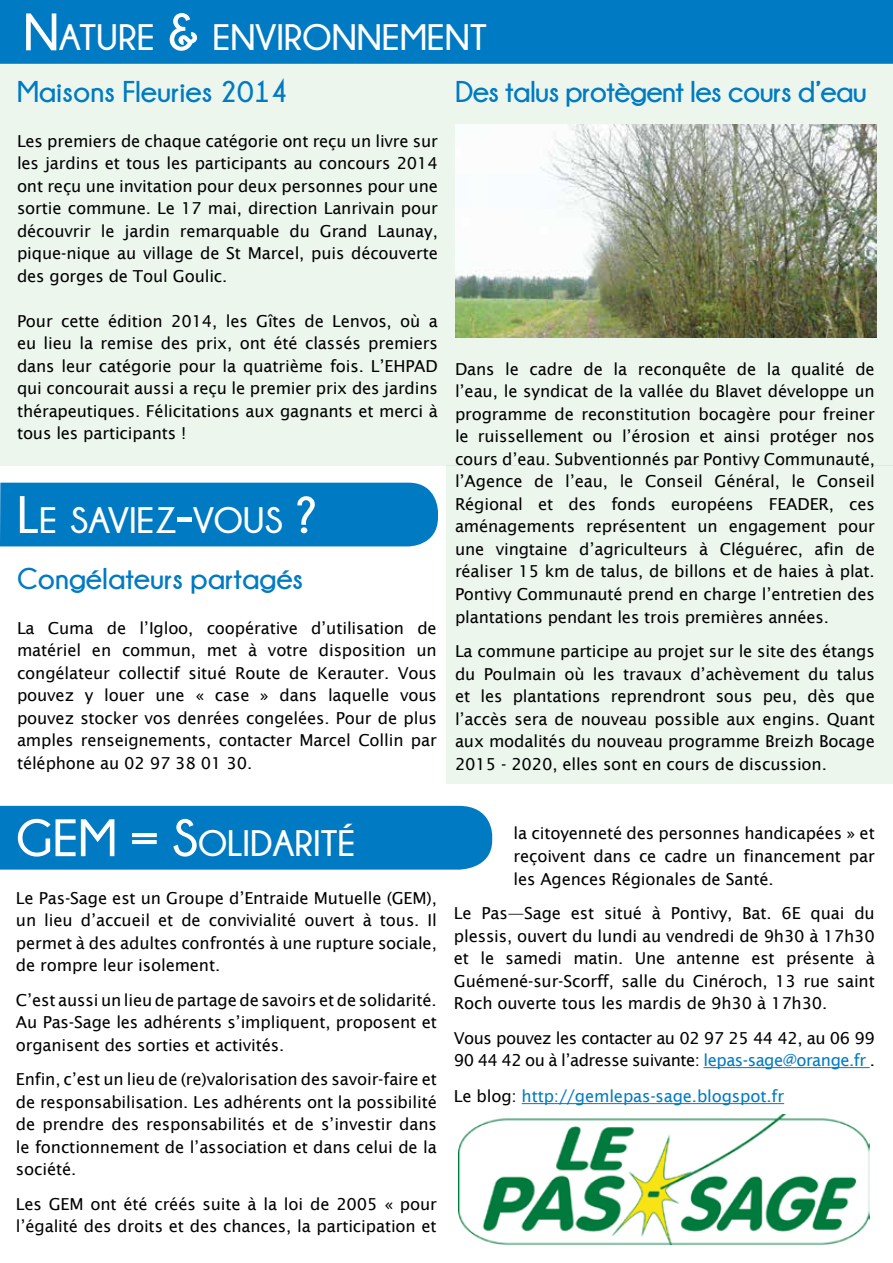
<style>
.page{position:relative;width:893px;height:1263px;background:#fff}
.page>*{position:absolute;margin:0;border:0;box-sizing:border-box;transform-origin:0 0}
.t1{font:700 36.75px "Champagne&Limousines";color:#fff}
.t2{font:700 30px "Champagne&Limousines";color:#007ac2}
.t3{font:700 30px "Champagne&Limousines";letter-spacing:-.02em;color:#007ac2}
.t4{font:16.5px/22.5px "Lucida Sans";letter-spacing:-.01em;color:#000;text-align:justify}
.t5{font:16.5px/22.5px "Lucida Sans";letter-spacing:-.03em;color:#000}
.t6{font:16.5px "Lucida Sans";letter-spacing:-.01em;color:#007ac2}
.s1{font-size:52.5px}
.s2{color:#007ac2}
.s3{color:#000}
</style>
<div class="page">
<div style="left:446px;top:466px;width:447px;height:318px;background:#ecf6ed"></div>
<div style="left:0;top:0;width:893px;height:466px;background:#ecf6ed"></div>
<div style="left:0;top:0;width:893px;height:64px;background:#007ac2"></div>
<div style="left:0;top:806px;width:492px;height:64px;background:#007ac2"></div>
<hr style="left:703px;top:1067px;width:167px;height:1px;background:#007ac2">
<hr style="left:522px;top:1103px;width:262px;height:1px;background:#007ac2">
<img style="left:458px;top:1114px;width:412px;height:131px">
<div style="left:0;top:483px;width:438px;height:63px;background:#007ac2"></div>
<img style="left:455px;top:124px;width:421px;height:213px">
<h1 class="t1" style="left:23px;top:17px;width:465px"><span class="s1">N</span>ATURE <span class="s1">&amp;</span> ENVIRONNEMENT</h1>
<h2 class="t2" style="left:17px;top:75px;width:272px">Maisons Fleuries 2014</h2>
<p class="t4" style="left:17px;top:130px;width:422px">Les premiers de chaque catégorie ont reçu un livre sur les jardins et tous les participants au concours 2014 ont reçu une invitation pour deux personnes pour une sortie commune. Le 17 mai, direction Lanrivain pour découvrir le jardin remarquable du Grand Launay, pique-nique au village de St Marcel, puis découverte des gorges de Toul Goulic.</p>
<p class="t4" style="left:17px;top:310px;width:422px">Pour cette édition 2014, les Gîtes de Lenvos, où a eu lieu la remise des prix, ont été classés premiers dans leur catégorie pour la quatrième fois. L’EHPAD qui concourait aussi a reçu le premier prix des jardins thérapeutiques. Félicitations aux gagnants et merci à tous les participants !</p>
<h1 class="t1" style="left:17px;top:500px;width:302px"><span class="s1">L</span>E SAVIEZ<span class="s1">-</span>VOUS <span class="s1">?</span></h1>
<h2 class="t2" style="left:17px;top:562px;width:288px">Congélateurs partagés</h2>
<p class="t4" style="left:17px;top:617px;width:421px">La Cuma de l’Igloo, coopérative d’utilisation de matériel en commun, met à votre disposition un congélateur collectif situé Route de Kerauter. Vous pouvez y louer une « case » dans laquelle vous pouvez stocker vos denrées congelées. Pour de plus amples renseignements, contacter Marcel Collin par téléphone au 02 97 38 01 30.</p>
<h2 class="t3" style="left:455px;top:75px;width:413px">Des talus protègent les cours d’eau</h2>
<p class="t4" style="left:455px;top:358px;width:421px">Dans le cadre de la reconquête de la qualité de l’eau, le syndicat de la vallée du Blavet développe un programme de reconstitution bocagère pour freiner le ruissellement ou l’érosion et ainsi protéger nos cours d’eau. Subventionnés par Pontivy Communauté, l’Agence de l’eau, le Conseil Général, le Conseil Régional et des fonds européens FEADER, ces aménagements représentent un engagement pour une vingtaine d’agriculteurs à Cléguérec, afin de réaliser 15 km de talus, de billons et de haies à plat.<br>Pontivy Communauté prend en charge l’entretien des plantations pendant les trois premières années.</p>
<p class="t4" style="left:455px;top:640px;width:421px">La commune participe au projet sur le site des étangs du Poulmain où les travaux d’achèvement du talus et les plantations reprendront sous peu, dès que l’accès sera de nouveau possible aux engins. Quant aux modalités du nouveau programme Breizh Bocage 2015 - 2020, elles sont en cours de discussion.</p>
<h1 class="t1" style="left:16px;top:823px;width:341px"><span class="s1">GEM = S</span>OLIDARITÉ</h1>
<p class="t4" style="left:16px;top:886px;width:422px">Le Pas-Sage est un Groupe d’Entraide Mutuelle (GEM), un lieu d’accueil et de convivialité ouvert à tous. Il permet à des adultes confrontés à une rupture sociale, de rompre leur isolement.</p>
<p class="t4" style="left:16px;top:988px;width:422px">C’est aussi un lieu de partage de savoirs et de solidarité.<br>Au Pas-Sage les adhérents s’impliquent, proposent et organisent des sorties et activités.</p>
<p class="t4" style="left:16px;top:1068px;width:422px">Enfin, c’est un lieu de (re)valorisation des savoir-faire et de responsabilisation. Les adhérents ont la possibilité de prendre des responsabilités et de s’investir dans le fonctionnement de l’association et dans celui de la société.</p>
<p class="t4" style="left:16px;top:1192px;width:422px">Les GEM ont été créés suite à la loi de 2005 « pour l’égalité des droits et des chances, la participation et</p>
<p class="t4" style="left:513px;top:822px;width:363px">la citoyenneté des personnes handicapées » et reçoivent dans ce cadre un financement par les Agences Régionales de Santé.</p>
<p class="t4" style="left:454px;top:902px;width:422px">Le Pas—Sage est situé à Pontivy, Bat. 6E quai du plessis, ouvert du lundi au vendredi de 9h30 à 17h30 et le samedi matin. Une antenne est présente à Guémené-sur-Scorff, salle du Cinéroch, 13 rue saint Roch ouverte tous les mardis de 9h30 à 17h30.</p>
<p class="t5" style="left:454px;top:1026px;width:422px">Vous pouvez les contacter au 02 97 25 44 42, au 06 99<br>90 44 42 ou à l’adresse suivante: <span class="s2">lepas-sage@orange.fr</span> .</p>
<p class="t6" style="left:454px;top:1087px;width:332px"><span class="s3">Le blog:</span> http://gemlepas-sage.blogspot.fr</p>
</div>
